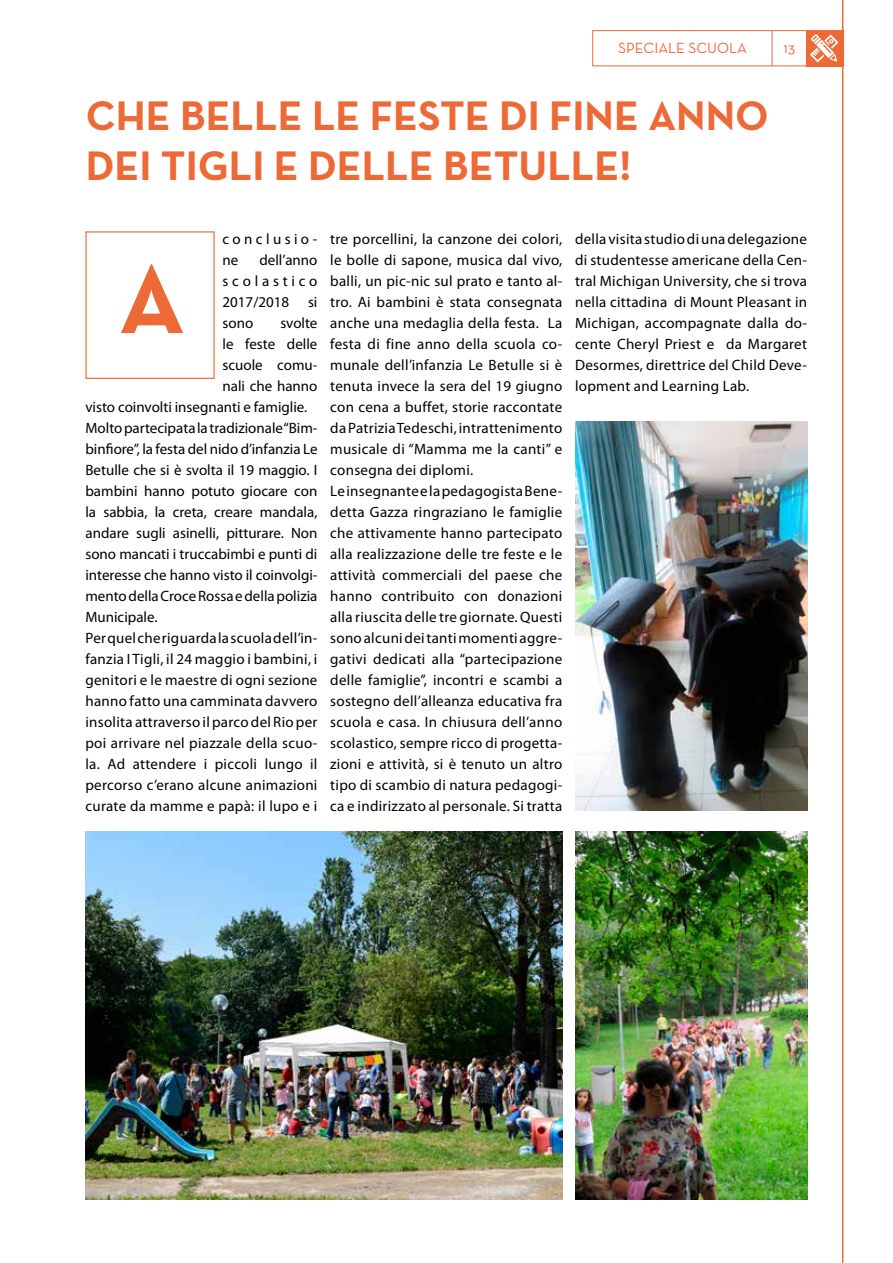
<style>
.page{position:relative;width:893px;height:1263px;background:#fff}
.page>*{position:absolute;margin:0;border:0;box-sizing:border-box;transform-origin:0 0}
.t1{font:700 100.2px "Neutra Text";color:#ed6a36}
.t2{font:700 42px/50.4px "Neutra Text";color:#ed6a36}
.t3{font:15px/21px "Myriad Pro";letter-spacing:.02em;color:#000;text-align:justify}
.t4{font:15px "Myriad Pro";color:#000}
.t5{font:15px "Neutra Text";color:#ed6a36}
.t6{font:15px/21px "Myriad Pro";letter-spacing:.225em;color:#000}
</style>
<div class="page">
<img style="left:85px;top:831px;width:477px;height:368px">
<img style="left:575px;top:831px;width:232px;height:368px">
<img style="left:575px;top:421px;width:232px;height:390px">
<hr style="left:842px;top:0;width:1px;height:1263px;background:#ed6a36">
<div style="left:592px;top:30px;width:252px;height:36px;border:1px solid #ed6a36"></div>
<hr style="left:772px;top:30px;width:1px;height:36px;background:#ed6a36">
<div style="left:806px;top:30px;width:37px;height:36px;background:#ed6a36"></div>
<svg style="left:810px;top:34px;width:28px;height:28px"></svg>
<p class="t5" style="left:618px;top:39px;width:130px">SPECIALE SCUOLA</p>
<p class="t5" style="left:784px;top:39px;width:13px">13</p>
<h2 class="t2" style="left:86px;top:89px;width:684px">CHE BELLE LE FESTE DI FINE ANNO<br>DEI TIGLI E DELLE BETULLE!</h2>
<p class="t6" style="left:223px;top:229px;width:96px">conclusio&shy;ne</p>
<p class="t3" style="left:223px;top:250px;width:96px;text-indent:37px">dell’anno scolastico 2017/2018</p>
<h1 class="t1" style="left:119px;top:236px;width:68px">A</h1>
<p class="t3" style="left:308px;top:292px;width:11px">si</p>
<p class="t3" style="left:223px;top:313px;width:32px">sono</p>
<p class="t3" style="left:280px;top:313px;width:39px">svolte</p>
<p class="t4" style="left:223px;top:335px;width:96px">le feste delle</p>
<p class="t4" style="left:223px;top:356px;width:96px">scuole comu-</p>
<p class="t4" style="left:223px;top:377px;width:96px">nali che hanno</p>
<p class="t4" style="left:85px;top:398px;width:223px">visto coinvolti insegnanti e famiglie.</p>
<p class="t4" style="left:85px;top:419px;width:234px">Molto partecipata la tradizionale “Bim-</p>
<p class="t4" style="left:85px;top:440px;width:234px">binfiore”, la festa del nido d’infanzia Le</p>
<p class="t4" style="left:85px;top:461px;width:234px">Betulle che si è svolta il 19 maggio. I</p>
<p class="t4" style="left:85px;top:482px;width:234px">bambini hanno potuto giocare con</p>
<p class="t4" style="left:85px;top:503px;width:234px">la sabbia, la creta, creare mandala,</p>
<p class="t4" style="left:85px;top:524px;width:234px">andare sugli asinelli, pitturare. Non</p>
<p class="t4" style="left:85px;top:545px;width:234px">sono mancati i truccabimbi e punti di</p>
<p class="t4" style="left:85px;top:566px;width:234px">interesse che hanno visto il coinvolgi-</p>
<p class="t4" style="left:85px;top:587px;width:234px">mento della Croce Rossa e della polizia</p>
<p class="t4" style="left:85px;top:608px;width:74px">Municipale.</p>
<p class="t3" style="left:85px;top:628px;width:234px">Per quel che riguarda la scuola dell’in-</p>
<p class="t3" style="left:85px;top:649px;width:234px">fanzia I Tigli, il 24 maggio i bambini, i</p>
<p class="t3" style="left:85px;top:670px;width:234px">genitori e le maestre di ogni sezione</p>
<p class="t3" style="left:85px;top:691px;width:234px">hanno fatto una camminata davvero</p>
<p class="t3" style="left:85px;top:712px;width:234px">insolita attraverso il parco del Rio per</p>
<p class="t3" style="left:85px;top:733px;width:234px">poi arrivare nel piazzale della scuo-</p>
<p class="t3" style="left:85px;top:754px;width:234px">la. Ad attendere i piccoli lungo il</p>
<p class="t3" style="left:85px;top:775px;width:234px">percorso c’erano alcune animazioni</p>
<p class="t3" style="left:85px;top:796px;width:234px">curate da mamme e papà: il lupo e i</p>
<p class="t3" style="left:330px;top:229px;width:234px;text-align:left">tre porcellini, la canzone dei colori, le bolle di sapone, musica dal vivo, balli, un pic-nic sul prato e tanto al&shy;tro. Ai bambini è stata consegnata anche una medaglia della festa. La festa di fine anno della scuola co&shy;munale dell’infanzia Le Betulle si è tenuta invece la sera del 19 giugno con cena a buffet, storie raccontate da Patrizia Tedeschi, intrattenimento musicale di “Mamma me la canti” e consegna dei diplomi.<br>Le insegnante e la pedagogista Bene&shy;detta Gazza ringraziano le famiglie che attivamente hanno partecipato alla realizzazione delle tre feste e le attività commerciali del paese che hanno contribuito con donazioni alla riuscita delle tre giornate. Questi sono alcuni dei tanti momenti aggre&shy;gativi dedicati alla “partecipazione delle famiglie”, incontri e scambi a sostegno dell’alleanza educativa fra scuola e casa. In chiusura dell’anno scolastico, sempre ricco di progetta&shy;zioni e attività, si è tenuto un altro tipo di scambio di natura pedagogi&shy;ca e indirizzato al personale. Si tratta</p>
<p class="t3" style="left:575px;top:229px;width:234px">della visita studio di una delegazione di studentesse americane della Cen&shy;tral Michigan University, che si trova nella cittadina di Mount Pleasant in Michigan, accompagnate dalla do&shy;cente Cheryl Priest e da Margaret Desormes, direttrice del Child Deve&shy;lopment and Learning Lab.</p>
</div>
